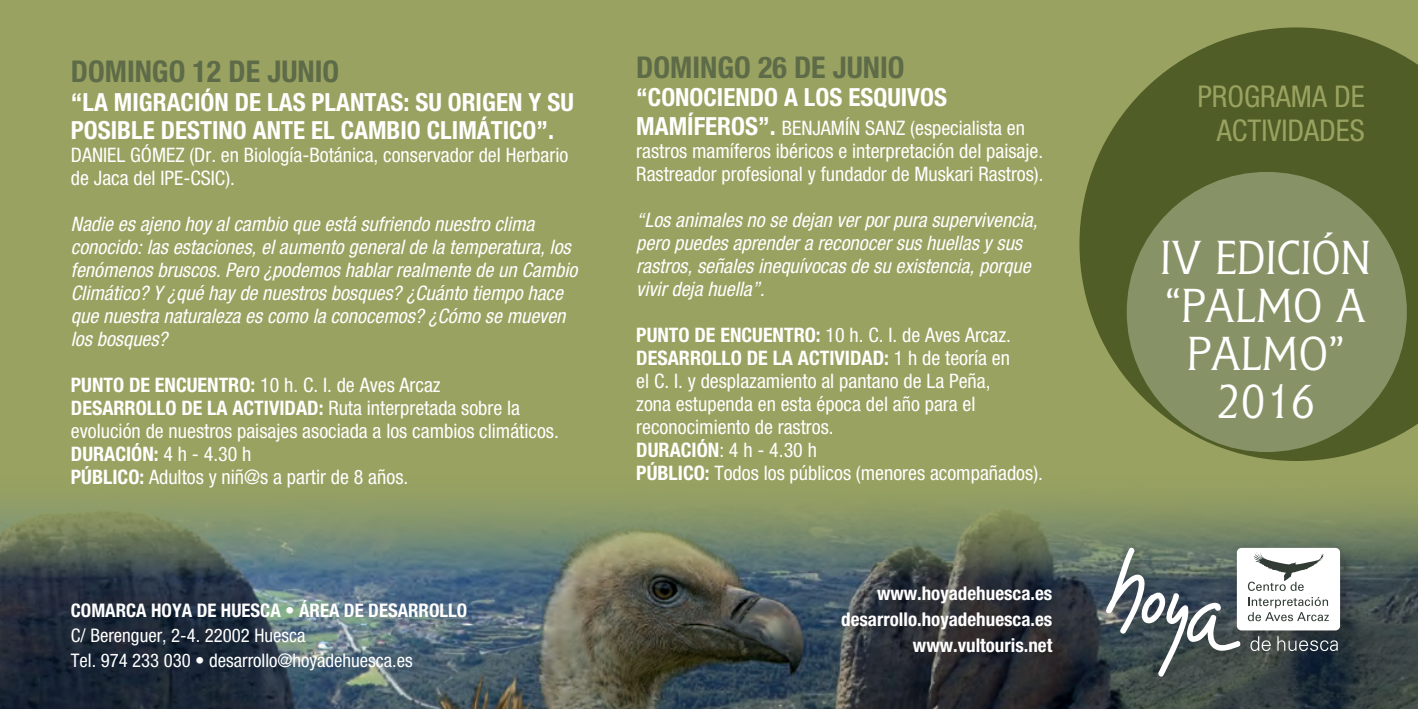
<style>
.page{position:relative;width:1418px;height:709px;background:#fff}
.page>*{position:absolute;margin:0;border:0;box-sizing:border-box;transform-origin:0 0}
.t1{font:49.75px/48px "Flange Light Italic DTC";color:#fff;text-align:center}
.t2{font:700 condensed 30px "Helvetica Neue";color:#5e6b48}
.t3{font:condensed 30px/34.5px "Helvetica Neue";color:#99a260;text-align:right}
.t4{font:700 condensed 25px/28.8px "Helvetica Neue";color:#fff}
.t5{font:condensed 20px/23px "Helvetica Neue";color:#fff}
.t6{font:italic condensed 20px/23px "Helvetica Neue";color:#fff}
.t7{font:700 condensed 20px "Helvetica Neue";color:#fff}
.t8{font:700 condensed 19px "Helvetica Neue";color:#fff}
.t9{font:condensed 18.75px "Helvetica Neue";color:#fff}
.t10{font:700 condensed 18.75px "Helvetica Neue";color:#fff}
.s1{font-weight:700}
.s2{font-weight:400}
.s3{font-weight:700;font-size:25px}
</style>
<div class="page">
<div style="left:0;top:0;width:1417px;height:709px;background:#99a260"></div>
<img style="left:0;top:502px;width:1417px;height:207px">
<svg style="left:1079px;top:27px;width:338px;height:434px;fill:#515d26"></svg>
<div style="left:1126px;top:172px;width:280px;height:280px;background:#879367;border-radius:50%"></div>
<div style="left:1098px;top:539px;width:260px;height:155px;background:#231f20;opacity:.35"></div>
<svg style="left:1105px;top:546px;width:136px;height:132px;background:#636f70"></svg>
<svg style="left:1250px;top:636px;width:20px;height:15px"></svg>
<svg style="left:1277px;top:636px;width:60px;height:15px"></svg>
<div style="left:1236px;top:548px;width:103px;height:82px;background:#fff;border-radius:5px"></div>
<svg style="left:1247px;top:597px;width:81px;height:24px"></svg>
<svg style="left:1247px;top:552px;width:76px;height:39px"></svg>
<div style="left:833px;top:579px;width:237px;height:91px;background:#231f20;opacity:.35"></div>
<p class="t2" style="left:71px;top:53px;width:270px">DOMINGO 12 DE JUNIO</p>
<p class="t4" style="left:71px;top:87px;width:504px">“LA MIGRACIÓN DE LAS PLANTAS: SU ORIGEN Y SU<br>POSIBLE DESTINO ANTE EL CAMBIO CLIMÁTICO”.</p>
<p class="t5" style="left:71px;top:144px;width:499px">DANIEL GÓMEZ (Dr. en Biología-Botánica, conservador del Herbario de Jaca del IPE-CSIC).</p>
<p class="t6" style="left:71px;top:213px;width:508px">Nadie es ajeno hoy al cambio que está sufriendo nuestro clima conocido: las estaciones, el aumento general de la temperatura, los fenómenos bruscos. Pero ¿podemos hablar realmente de un Cambio Climático? Y ¿qué hay de nuestros bosques? ¿Cuánto tiempo hace que nuestra naturaleza es como la conocemos? ¿Cómo se mueven los bosques?</p>
<p class="t5" style="left:71px;top:374px;width:371px"><span class="s1">PUNTO DE ENCUENTRO:</span> 10 h. C. I. de Aves Arcaz</p>
<p class="t5" style="left:71px;top:397px;width:489px"><span class="s1">DESARROLLO DE LA ACTIVIDAD:</span> Ruta interpretada sobre la evolución de nuestros paisajes asociada a los cambios climáticos.</p>
<p class="t7" style="left:71px;top:442px;width:182px">DURACIÓN: <span class="s2">4 h - 4.30 h</span></p>
<p class="t5" style="left:71px;top:466px;width:339px"><span class="s1">PÚBLICO:</span> Adultos y niñ@s a partir de 8 años.</p>
<p class="t10" style="left:71px;top:599px;width:398px">COMARCA HOYA DE HUESCA • ÁREA DE DESARROLLO</p>
<p class="t9" style="left:71px;top:624px;width:236px">C/ Berenguer, 2-4. 22002 Huesca</p>
<p class="t9" style="left:71px;top:649px;width:343px">Tel. 974 233 030 • desarrollo@hoyadehuesca.es</p>
<p class="t2" style="left:636px;top:49px;width:270px">DOMINGO 26 DE JUNIO</p>
<p class="t4" style="left:636px;top:83px;width:312px">“CONOCIENDO A LOS ESQUIVOS</p>
<p class="t5" style="left:636px;top:116px;width:409px"><span class="s3">MAMÍFEROS”.</span> BENJAMÍN SANZ (especialista en rastros mamíferos ibéricos e interpretación del paisaje.<br>Rastreador profesional y fundador de Muskari Rastros).</p>
<p class="t6" style="left:636px;top:208px;width:403px">“Los animales no se dejan ver por pura supervivencia, pero puedes aprender a reconocer sus huellas y sus rastros, señales inequívocas de su existencia, porque vivir deja huella”.</p>
<p class="t5" style="left:636px;top:323px;width:376px"><span class="s1">PUNTO DE ENCUENTRO:</span> 10 h. C. I. de Aves Arcaz.</p>
<p class="t5" style="left:636px;top:346px;width:375px"><span class="s1">DESARROLLO DE LA ACTIVIDAD:</span> 1 h de teoría en el C. I. y desplazamiento al pantano de La Peña, zona estupenda en esta época del año para el reconocimiento de rastros.</p>
<p class="t5" style="left:636px;top:438px;width:182px"><span class="s1">DURACIÓN</span>: 4 h - 4.30 h</p>
<p class="t5" style="left:636px;top:461px;width:408px"><span class="s1">PÚBLICO:</span> Todos los públicos (menores acompañados).</p>
<p class="t8" style="left:877px;top:582px;width:177px">www.hoyadehuesca.es</p>
<p class="t8" style="left:841px;top:608px;width:213px">desarrollo.hoyadehuesca.es</p>
<p class="t8" style="left:913px;top:634px;width:141px">www.vultouris.net</p>
<p class="t3" style="left:1197px;top:79px;width:169px">PROGRAMA DE<br>ACTIVIDADES</p>
<p class="t1" style="left:1161px;top:234px;width:217px">IV EDICIÓN “PALMO A<br>PALMO”<br>2016</p>
</div>
